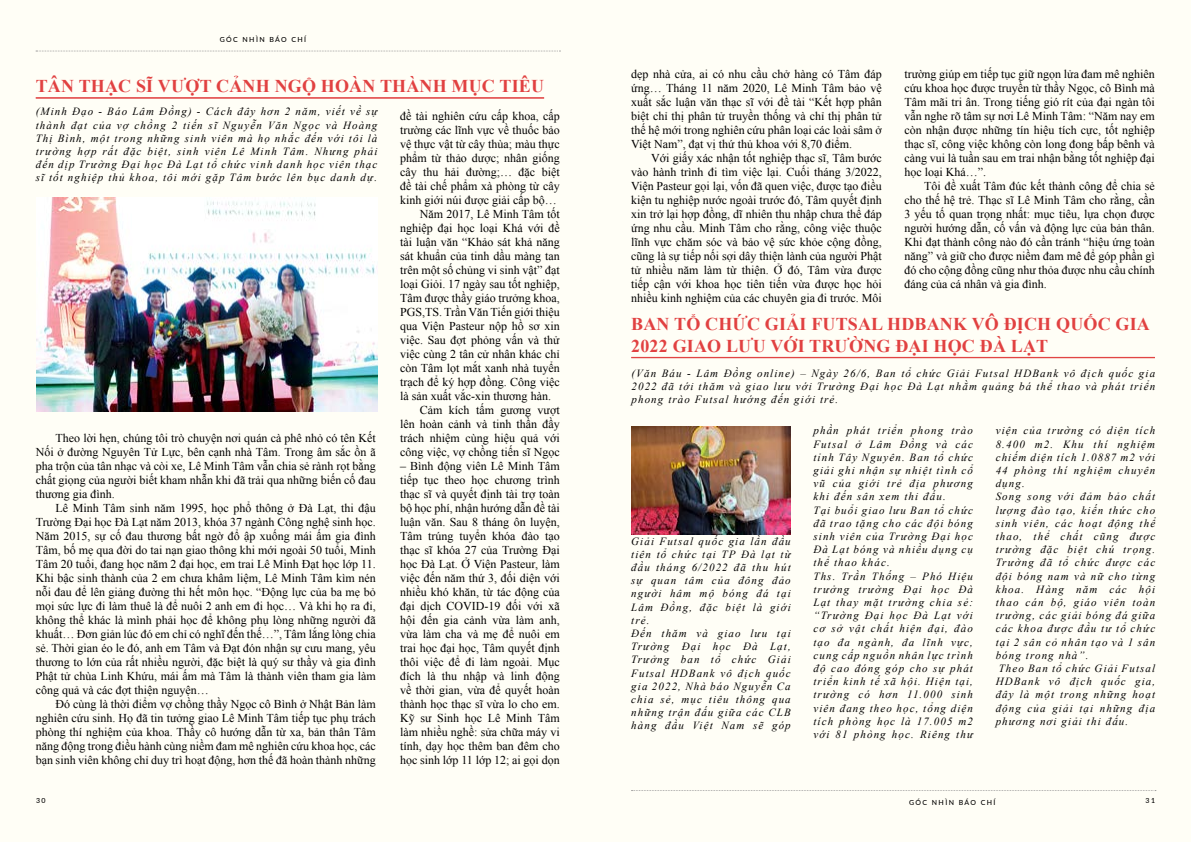
<style>
.page{position:relative;width:1191px;height:842px;background:#fff}
.page>*{position:absolute;margin:0;border:0;box-sizing:border-box;transform-origin:0 0}
.t1{font:700 18px/21.6px "Times New Roman";letter-spacing:.01em;color:#e14141}
.t2{font:12px/14px "Times New Roman";color:#000;text-align:justify}
.t3{font:italic 11px/13.2px "Times New Roman";letter-spacing:.1em;color:#000}
.t4{font:500 7px "Lato";letter-spacing:.2em;color:#000}
</style>
<div class="page">
<div style="left:0;top:0;width:595px;height:842px;background:#fffef6"></div>
<div style="left:595px;top:0;width:596px;height:842px;background:#fffef6"></div>
<svg style="left:36px;top:51px;width:524px;height:1px"></svg>
<svg style="left:631px;top:790px;width:525px;height:1px"></svg>
<hr style="left:36px;top:98px;width:508px;height:1px;background:#e14141">
<img style="left:36px;top:197px;width:341px;height:214px">
<hr style="left:631px;top:357px;width:524px;height:1px;background:#e14141">
<hr style="left:631px;top:358px;width:524px;height:1px;background:#e14141">
<img style="left:631px;top:427px;width:160px;height:107px">
<p class="t4" style="left:220px;top:34px;width:88px">GÓC NHÌN BÁO CHÍ</p>
<h1 class="t1" style="left:36px;top:75px;width:510px">TÂN THẠC SĨ VƯỢT CẢNH NGỘ HOÀN THÀNH MỤC TIÊU</h1>
<p class="t3" style="left:36px;top:105px;width:343px;text-align:justify">(Minh Đạo - Báo Lâm Đồng) - Cách đây hơn 2 năm, viết về sự thành đạt của vợ chồng 2 tiến sĩ Nguyễn Văn Ngọc và Hoàng Thị Bình, một trong những sinh viên mà họ nhắc đến với tôi là trường hợp rất đặc biệt, sinh viên Lê Minh Tâm. Nhưng phải đến dịp Trường Đại học Đà Lạt tổ chức vinh danh học viên thạc sĩ tốt nghiệp thủ khoa, tôi mới gặp Tâm bước lên bục danh dự.</p>
<p class="t2" style="left:400px;top:109px;width:161px">đề tài nghiên cứu cấp khoa, cấp</p>
<p class="t2" style="left:400px;top:123px;width:161px">trường các lĩnh vực về thuốc bảo</p>
<p class="t2" style="left:400px;top:137px;width:161px">vệ thực vật từ cây thùa; màu thực</p>
<p class="t2" style="left:400px;top:151px;width:161px">phẩm từ thảo dược; nhân giống</p>
<p class="t2" style="left:400px;top:165px;width:161px">cây thu hải đường;… đặc biệt</p>
<p class="t2" style="left:400px;top:179px;width:161px">đề tài chế phẩm xà phòng từ cây</p>
<p class="t2" style="left:400px;top:193px;width:158px">kinh giới núi được giải cấp bộ…</p>
<p class="t2" style="left:420px;top:207px;width:141px">Năm 2017, Lê Minh Tâm tốt</p>
<p class="t2" style="left:400px;top:221px;width:161px">nghiệp đại học loại Khá với đề</p>
<p class="t2" style="left:400px;top:235px;width:161px">tài luận văn “Khảo sát khả năng</p>
<p class="t2" style="left:400px;top:249px;width:161px">sát khuẩn của tinh dầu màng tan</p>
<p class="t2" style="left:400px;top:263px;width:161px">trên một số chủng vi sinh vật” đạt</p>
<p class="t2" style="left:400px;top:277px;width:161px">loại Giỏi. 17 ngày sau tốt nghiệp,</p>
<p class="t2" style="left:400px;top:291px;width:161px">Tâm được thầy giáo trưởng khoa,</p>
<p class="t2" style="left:400px;top:305px;width:161px">PGS,TS. Trần Văn Tiến giới thiệu</p>
<p class="t2" style="left:400px;top:319px;width:161px">qua Viện Pasteur nộp hồ sơ xin</p>
<p class="t2" style="left:400px;top:333px;width:161px">việc. Sau đợt phỏng vấn và thử</p>
<p class="t2" style="left:400px;top:347px;width:161px">việc cùng 2 tân cử nhân khác chỉ</p>
<p class="t2" style="left:400px;top:361px;width:161px">còn Tâm lọt mắt xanh nhà tuyển</p>
<p class="t2" style="left:400px;top:375px;width:161px">trạch để ký hợp đồng. Công việc</p>
<p class="t2" style="left:400px;top:389px;width:152px">là sản xuất vắc-xin thương hàn.</p>
<p class="t2" style="left:420px;top:403px;width:141px">Cảm kích tấm gương vượt</p>
<p class="t2" style="left:400px;top:417px;width:161px">lên hoàn cảnh và tinh thần đầy</p>
<p class="t2" style="left:400px;top:431px;width:161px">trách nhiệm cùng hiệu quả với</p>
<p class="t2" style="left:400px;top:445px;width:161px">công việc, vợ chồng tiến sĩ Ngọc</p>
<p class="t2" style="left:400px;top:459px;width:161px">– Bình động viên Lê Minh Tâm tiếp tục theo học chương trình thạc sĩ và quyết định tài trợ toàn bộ học phí, nhận hướng dẫn đề tài luận văn. Sau 8 tháng ôn luyện, Tâm trúng tuyển khóa đào tạo thạc sĩ khóa 27 của Trường Đại học Đà Lạt. Ở Viện Pasteur, làm việc đến năm thứ 3, đối diện với nhiều khó khăn, từ tác động của đại dịch COVID-19 đối với xã hội đến gia cảnh vừa làm anh, vừa làm cha và mẹ để nuôi em trai học đại học, Tâm quyết định thôi việc để đi làm ngoài. Mục đích là thu nhập và linh động về thời gian, vừa để quyết hoàn thành học thạc sĩ vừa lo cho em.<br>Kỹ sư Sinh học Lê Minh Tâm làm nhiều nghề: sửa chữa máy vi tính, dạy học thêm ban đêm cho học sinh lớp 11 lớp 12; ai gọi dọn</p>
<p class="t2" style="left:36px;top:431px;width:341px;text-indent:20px">Theo lời hẹn, chúng tôi trò chuyện nơi quán cà phê nhỏ có tên Kết Nối ở đường Nguyên Tử Lực, bên cạnh nhà Tâm. Trong âm sắc ồn ã pha trộn của tân nhạc và còi xe, Lê Minh Tâm vẫn chia sẻ rành rọt bằng chất giọng của người biết kham nhẫn khi đã trải qua những biến cố đau thương gia đình.</p>
<p class="t2" style="left:36px;top:501px;width:341px;text-indent:20px">Lê Minh Tâm sinh năm 1995, học phổ thông ở Đà Lạt, thi đậu Trường Đại học Đà Lạt năm 2013, khóa 37 ngành Công nghệ sinh học.<br>Năm 2015, sự cố đau thương bất ngờ đổ ập xuống mái ấm gia đình Tâm, bố mẹ qua đời do tai nạn giao thông khi mới ngoài 50 tuổi, Minh Tâm 20 tuổi, đang học năm 2 đại học, em trai Lê Minh Đạt học lớp 11.<br>Khi bậc sinh thành của 2 em chưa khâm liệm, Lê Minh Tâm kìm nén nỗi đau để lên giảng đường thi hết môn học. “Động lực của ba mẹ bỏ mọi sức lực đi làm thuê là để nuôi 2 anh em đi học… Và khi họ ra đi, không thể khác là mình phải học để không phụ lòng những người đã khuất… Đơn giản lúc đó em chỉ có nghĩ đến thế…”, Tâm lắng lòng chia sẻ. Thời gian éo le đó, anh em Tâm và Đạt đón nhận sự cưu mang, yêu thương to lớn của rất nhiều người, đặc biệt là quý sư thầy và gia đình Phật tử chùa Linh Khứu, mái ấm mà Tâm là thành viên tham gia làm công quả và các đợt thiện nguyện…</p>
<p class="t2" style="left:36px;top:697px;width:341px;text-indent:20px">Đó cùng là thời điểm vợ chồng thầy Ngọc cô Bình ở Nhật Bản làm nghiên cứu sinh. Họ đã tin tưởng giao Lê Minh Tâm tiếp tục phụ trách phòng thí nghiệm của khoa. Thầy cô hướng dẫn từ xa, bản thân Tâm năng động trong điều hành cùng niềm đam mê nghiên cứu khoa học, các bạn sinh viên không chỉ duy trì hoạt động, hơn thế đã hoàn thành những</p>
<p class="t2" style="left:631px;top:67px;width:252px">dẹp nhà cửa, ai có nhu cầu chở hàng có Tâm đáp ứng… Tháng 11 năm 2020, Lê Minh Tâm bảo vệ xuất sắc luận văn thạc sĩ với đề tài “Kết hợp phân biệt chỉ thị phân tử truyền thống và chỉ thị phân tử thế hệ mới trong nghiên cứu phân loại các loài sâm ở Việt Nam”, đạt vị thứ thủ khoa với 8,70 điểm.</p>
<p class="t2" style="left:631px;top:151px;width:252px;text-indent:20px">Với giấy xác nhận tốt nghiệp thạc sĩ, Tâm bước vào hành trình đi tìm việc lại. Cuối tháng 3/2022, Viện Pasteur gọi lại, vốn đã quen việc, được tạo điều kiện tu nghiệp nước ngoài trước đó, Tâm quyết định xin trở lại hợp đồng, dĩ nhiên thu nhập chưa thể đáp ứng nhu cầu. Minh Tâm cho rằng, công việc thuộc lĩnh vực chăm sóc và bảo vệ sức khỏe cộng đồng, cũng là sự tiếp nối sợi dây thiện lành của người Phật tử nhiều năm làm từ thiện. Ở đó, Tâm vừa được tiếp cận với khoa học tiên tiến vừa được học hỏi nhiều kinh nghiệm của các chuyên gia đi trước. Môi</p>
<p class="t2" style="left:904px;top:67px;width:252px">trường giúp em tiếp tục giữ ngọn lửa đam mê nghiên cứu khoa học được truyền từ thầy Ngọc, cô Bình mà Tâm mãi tri ân. Trong tiếng gió rít của đại ngàn tôi vẫn nghe rõ tâm sự nơi Lê Minh Tâm: “Năm nay em còn nhận được những tín hiệu tích cực, tốt nghiệp thạc sĩ, công việc không còn long đong bấp bênh và càng vui là tuần sau em trai nhận bằng tốt nghiệp đại học loại Khá…”.</p>
<p class="t2" style="left:904px;top:179px;width:252px;text-indent:20px">Tôi đề xuất Tâm đúc kết thành công để chia sẻ cho thế hệ trẻ. Thạc sĩ Lê Minh Tâm cho rằng, cần 3 yếu tố quan trọng nhất: mục tiêu, lựa chọn được người hướng dẫn, cố vấn và động lực của bản thân.<br>Khi đạt thành công nào đó cần tránh “hiệu ứng toàn năng” và giữ cho được niềm đam mê để góp phần gì đó cho cộng đồng cũng như thỏa được nhu cầu chính đáng của cá nhân và gia đình.</p>
<h1 class="t1" style="left:631px;top:313px;width:520px">BAN TỔ CHỨC GIẢI FUTSAL HDBANK VÔ ĐỊCH QUỐC GIA<br>2022 GIAO LƯU VỚI TRƯỜNG ĐẠI HỌC ĐÀ LẠT</h1>
<p class="t3" style="left:631px;top:366px;width:525px;text-align:justify">(Văn Báu - Lâm Đồng online) – Ngày 26/6, Ban tổ chức Giải Futsal HDBank vô địch quốc gia 2022 đã tới thăm và giao lưu với Trường Đại học Đà Lạt nhằm quảng bá thể thao và phát triển phong trào Futsal hướng đến giới trẻ.</p>
<p class="t3" style="left:631px;top:534px;width:161px">Giải Futsal quốc gia lần đầu tiên tổ chức tại TP Đà lạt từ đầu tháng 6/2022 đã thu hút sự quan tâm của đông đảo người hâm mộ bóng đá tại<br>Lâm Đồng, đặc biệt là giới trẻ.<br>Đến thăm và giao lưu tại<br>Trường Đại học Đà Lạt,<br>Trưởng ban tổ chức Giải<br>Futsal HDBank vô địch quốc gia 2022, Nhà báo Nguyễn Ca chia sẻ, mục tiêu thông qua những trận đấu giữa các CLB hàng đầu Việt Nam sẽ góp</p>
<p class="t3" style="left:813px;top:424px;width:161px">phần phát triển phong trào<br>Futsal ở Lâm Đồng và các tỉnh Tây Nguyên. Ban tổ chức giải ghi nhận sự nhiệt tình cổ vũ của giới trẻ địa phương khi đến sân xem thi đấu.<br>Tại buổi giao lưu Ban tổ chức đã trao tặng cho các đội bóng sinh viên của Trường Đại học<br>Đà Lạt bóng và nhiều dụng cụ thể thao khác.<br>Ths. Trần Thống – Phó Hiệu trưởng trường Đại học Đà<br>Lạt thay mặt trường chia sẻ: “Trường Đại học Đà Lạt với cơ sở vật chất hiện đại, đào tạo đa ngành, đa lĩnh vực, cung cấp nguồn nhân lực trình độ cao đóng góp cho sự phát triển kinh tế xã hội. Hiện tại, trường có hơn 11.000 sinh viên đang theo học, tổng diện tích phòng học là 17.005 m2 với 81 phòng học. Riêng thư</p>
<p class="t3" style="left:995px;top:424px;width:161px">viện của trường có diện tích<br>8.400 m2. Khu thí nghiệm chiếm diện tích 1.0887 m2 với<br>44 phòng thí nghiệm chuyên dụng.<br>Song song với đảm bảo chất lượng đào tạo, kiến thức cho sinh viên, các hoạt động thể thao, thể chất cũng được trường đặc biệt chú trọng.<br>Trường đã tổ chức được các đội bóng nam và nữ cho từng khoa. Hàng năm các hội thao cán bộ, giáo viên toàn trường, các giải bóng đá giữa các khoa được đầu tư tổ chức tại 2 sân cỏ nhân tạo và 1 sân bóng trong nhà”.<br>Theo Ban tổ chức Giải Futsal<br>HDBank vô địch quốc gia, đây là một trong những hoạt động của giải tại những địa phương nơi giải thi đấu.</p>
<p class="t4" style="left:36px;top:795px;width:11px">30</p>
<p class="t4" style="left:909px;top:797px;width:88px">GÓC NHÌN BÁO CHÍ</p>
<p class="t4" style="left:1145px;top:795px;width:11px">31</p>
</div>
